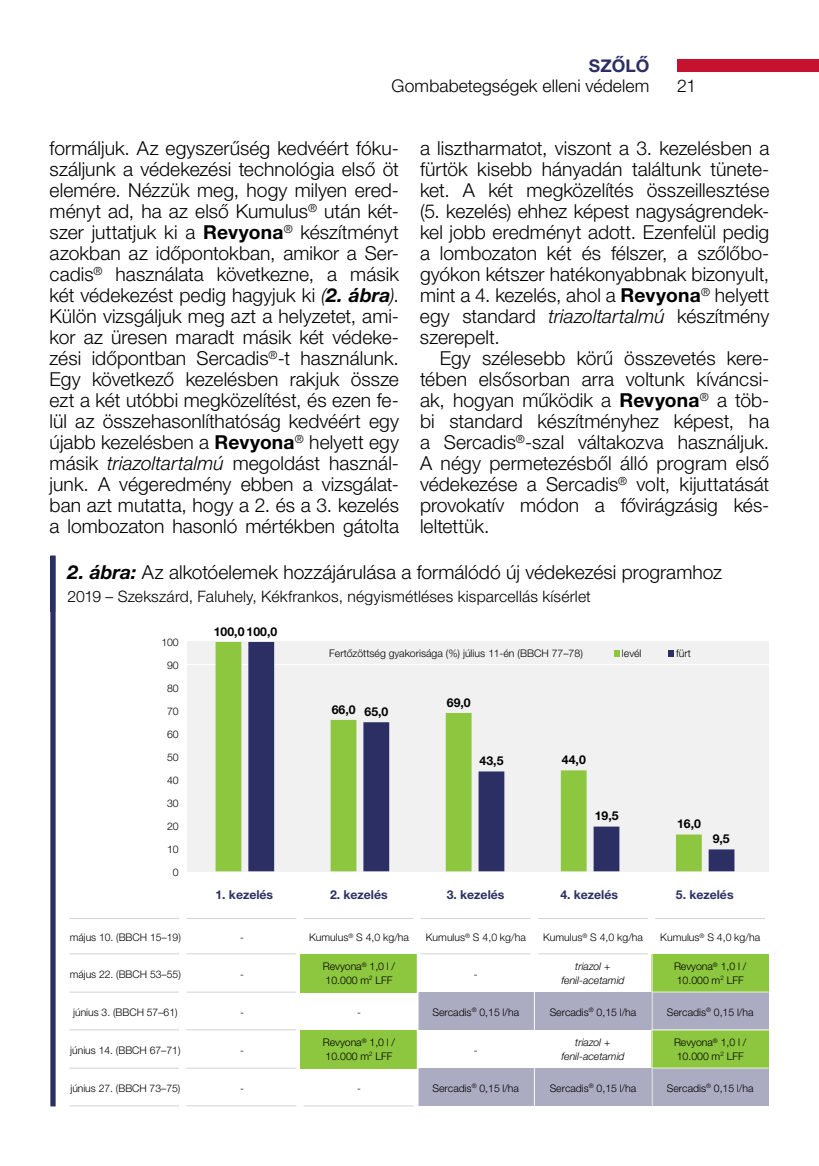
<style>
.page{position:relative;width:819px;height:1166px;background:#fff}
.page>*{position:absolute;margin:0;border:0;box-sizing:border-box;transform-origin:0 0}
.t1{font:300 19.25px/21px "Helvetica Neue LT Pro";color:#000;text-align:justify}
.t2{font:300 17.5px "Helvetica Neue LT Pro";letter-spacing:.005em;color:#000}
.t3{font:700 17.5px "Helvetica Neue LT Pro";letter-spacing:.005em;color:#2b2f64}
.t4{font:300 15.75px "Helvetica Neue LT Pro";letter-spacing:.01em;color:#000}
.t5{font:700 12.25px "Helvetica Neue LT Pro";color:#2b2f64}
.t6{font:700 12.25px "Helvetica Neue LT Pro";color:#000}
.t7{font:300 10.5px/13.3px "Helvetica Neue LT Pro";color:#000}
.t8{font:italic 300 10.5px/13.3px "Helvetica Neue LT Pro";color:#000;text-align:center}
.s1{font-weight:700}
.s2{font-style:italic}
.s3{font-weight:700;font-style:italic}
</style>
<div class="page">
<div style="left:677px;top:60px;width:142px;height:12px;background:#c4122f"></div>
<div style="left:50px;top:556px;width:6px;height:550px;background:#2b2f64"></div>
<div style="left:187px;top:642px;width:582px;height:22px;background:#f1f1f2"></div>
<div style="left:187px;top:665px;width:582px;height:22px;background:#f1f1f2"></div>
<div style="left:187px;top:688px;width:582px;height:22px;background:#f1f1f2"></div>
<div style="left:187px;top:711px;width:582px;height:22px;background:#f1f1f2"></div>
<div style="left:187px;top:734px;width:582px;height:22px;background:#f1f1f2"></div>
<div style="left:187px;top:757px;width:582px;height:22px;background:#f1f1f2"></div>
<div style="left:187px;top:780px;width:582px;height:22px;background:#f1f1f2"></div>
<div style="left:187px;top:803px;width:582px;height:22px;background:#f1f1f2"></div>
<div style="left:187px;top:826px;width:582px;height:22px;background:#f1f1f2"></div>
<div style="left:187px;top:849px;width:582px;height:22px;background:#f1f1f2"></div>
<div style="left:300px;top:954px;width:117px;height:38px;background:#8dc63f"></div>
<div style="left:651px;top:954px;width:117px;height:38px;background:#8dc63f"></div>
<div style="left:417px;top:992px;width:117px;height:38px;background:#abacc1"></div>
<div style="left:534px;top:992px;width:117px;height:38px;background:#abacc1"></div>
<div style="left:651px;top:992px;width:117px;height:38px;background:#abacc1"></div>
<div style="left:300px;top:1030px;width:117px;height:38px;background:#8dc63f"></div>
<div style="left:651px;top:1030px;width:117px;height:38px;background:#8dc63f"></div>
<div style="left:417px;top:1068px;width:117px;height:38px;background:#abacc1"></div>
<div style="left:534px;top:1068px;width:117px;height:38px;background:#abacc1"></div>
<div style="left:651px;top:1068px;width:117px;height:38px;background:#abacc1"></div>
<svg style="left:215px;top:642px;width:33px;height:229px;fill:#8dc63f"></svg>
<svg style="left:248px;top:642px;width:486px;height:229px"></svg>
<svg style="left:614px;top:650px;width:5px;height:7px"></svg>
<svg style="left:668px;top:650px;width:5px;height:7px"></svg>
<hr style="left:651px;top:954px;width:1px;height:152px;background:#fff">
<hr style="left:534px;top:954px;width:1px;height:152px;background:#fff">
<hr style="left:417px;top:954px;width:1px;height:152px;background:#fff">
<hr style="left:655px;top:918px;width:110px;height:1px;background:#d1d3d4">
<hr style="left:538px;top:918px;width:110px;height:1px;background:#d1d3d4">
<hr style="left:421px;top:918px;width:109px;height:1px;background:#d1d3d4">
<hr style="left:538px;top:953px;width:110px;height:1px;background:#d1d3d4">
<hr style="left:421px;top:953px;width:109px;height:1px;background:#d1d3d4">
<hr style="left:303px;top:918px;width:110px;height:1px;background:#d1d3d4">
<hr style="left:303px;top:1105px;width:110px;height:1px;background:#d1d3d4">
<hr style="left:186px;top:918px;width:110px;height:1px;background:#d1d3d4">
<hr style="left:69px;top:918px;width:110px;height:1px;background:#d1d3d4">
<hr style="left:186px;top:953px;width:110px;height:1px;background:#d1d3d4">
<hr style="left:69px;top:953px;width:110px;height:1px;background:#d1d3d4">
<hr style="left:186px;top:991px;width:110px;height:1px;background:#d1d3d4">
<hr style="left:69px;top:991px;width:110px;height:1px;background:#d1d3d4">
<hr style="left:186px;top:1029px;width:110px;height:1px;background:#d1d3d4">
<hr style="left:69px;top:1029px;width:110px;height:1px;background:#d1d3d4">
<hr style="left:186px;top:1067px;width:110px;height:1px;background:#d1d3d4">
<hr style="left:69px;top:1067px;width:110px;height:1px;background:#d1d3d4">
<hr style="left:186px;top:1105px;width:110px;height:1px;background:#d1d3d4">
<hr style="left:69px;top:1105px;width:110px;height:1px;background:#d1d3d4">
<hr style="left:651px;top:991px;width:117px;height:1px;background:#fff">
<hr style="left:651px;top:1029px;width:117px;height:1px;background:#fff">
<hr style="left:651px;top:1067px;width:117px;height:1px;background:#fff">
<p class="t3" style="left:588px;top:55px;width:62px">SZŐLŐ</p>
<p class="t2" style="left:391px;top:75px;width:259px">Gombabetegségek elleni védelem</p>
<p class="t2" style="left:677px;top:75px;width:20px">21</p>
<p class="t1" style="left:50px;top:137px;width:351px">formáljuk. Az egyszerűség kedvéért fóku&shy;száljunk a védekezési technológia első öt elemére. Nézzük meg, hogy milyen ered&shy;ményt ad, ha az első Kumulus<sup>®</sup> után két&shy;szer juttatjuk ki a <span class="s1">Revyona</span><sup>®</sup> készítményt azokban az időpontokban, amikor a Ser&shy;cadis<sup>®</sup> használata következne, a másik két védekezést pedig hagyjuk ki <span class="s2">(</span><span class="s3">2. ábra</span><span class="s2">)</span>.<br>Külön vizsgáljuk meg azt a helyzetet, ami&shy;kor az üresen maradt másik két védeke&shy;zési időpontban Sercadis<sup>®</sup>-t használunk.<br>Egy következő kezelésben rakjuk össze ezt a két utóbbi megközelítést, és ezen fe&shy;lül az összehasonlíthatóság kedvéért egy újabb kezelésben a <span class="s1">Revyona</span><sup>®</sup> helyett egy másik <span class="s2">triazoltartalmú</span> megoldást használ&shy;junk. A végeredmény ebben a vizsgálat&shy;ban azt mutatta, hogy a 2. és a 3. kezelés a lombozaton hasonló mértékben gátolta</p>
<p class="t1" style="left:420px;top:137px;width:351px">a lisztharmatot, viszont a 3. kezelésben a fürtök kisebb hányadán találtunk tünete&shy;ket. A két megközelítés összeillesztése (5. kezelés) ehhez képest nagyságrendek&shy;kel jobb eredményt adott. Ezenfelül pedig a lombozaton két és félszer, a szőlőbo&shy;gyókon kétszer hatékonyabbnak bizonyult, mint a 4. kezelés, ahol a <span class="s1">Revyona</span><sup>®</sup> helyett egy standard <span class="s2">triazoltartalmú</span> készítmény szerepelt.</p>
<p class="t1" style="left:420px;top:347px;width:351px;text-indent:20px">Egy szélesebb körű összevetés kere&shy;tében elsősorban arra voltunk kíváncsi&shy;ak, hogyan működik a <span class="s1">Revyona</span><sup>®</sup> a töb&shy;bi standard készítményhez képest, ha a Sercadis<sup>®</sup>-szal váltakozva használjuk.<br>A négy permetezésből álló program első védekezése a Sercadis<sup>®</sup> volt, kijuttatását provokatív módon a fővirágzásig kés&shy;leltettük.</p>
<p class="t1" style="left:67px;top:562px;width:656px"><span class="s3">2. ábra:</span> Az alkotóelemek hozzájárulása a formálódó új védekezési programhoz</p>
<p class="t4" style="left:67px;top:587px;width:525px">2019 – Szekszárd, Faluhely, Kékfrankos, négyismétléses kisparcellás kísérlet</p>
<p class="t7" style="left:161px;top:636px;width:19px">100</p>
<p class="t7" style="left:167px;top:659px;width:13px">90</p>
<p class="t7" style="left:167px;top:681px;width:13px">80</p>
<p class="t7" style="left:167px;top:704px;width:13px">70</p>
<p class="t7" style="left:167px;top:727px;width:13px">60</p>
<p class="t7" style="left:167px;top:750px;width:13px">50</p>
<p class="t7" style="left:167px;top:773px;width:13px">40</p>
<p class="t7" style="left:167px;top:796px;width:13px">30</p>
<p class="t7" style="left:167px;top:819px;width:13px">20</p>
<p class="t7" style="left:167px;top:842px;width:13px">10</p>
<p class="t7" style="left:173px;top:865px;width:7px">0</p>
<p class="t6" style="left:214px;top:624px;width:65px">100,0 100,0</p>
<p class="t7" style="left:329px;top:647px;width:255px">Fertőzöttség gyakorisága (%) július 11-én (BBCH 77–78)</p>
<p class="t7" style="left:622px;top:647px;width:21px">levél</p>
<p class="t7" style="left:676px;top:647px;width:16px">fürt</p>
<p class="t6" style="left:332px;top:702px;width:25px">66,0</p>
<p class="t6" style="left:364px;top:704px;width:25px">65,0</p>
<p class="t6" style="left:447px;top:695px;width:25px">69,0</p>
<p class="t6" style="left:479px;top:753px;width:25px">43,5</p>
<p class="t6" style="left:562px;top:752px;width:25px">44,0</p>
<p class="t6" style="left:594px;top:808px;width:25px">19,5</p>
<p class="t6" style="left:677px;top:816px;width:25px">16,0</p>
<p class="t6" style="left:712px;top:831px;width:19px">9,5</p>
<p class="t5" style="left:215px;top:887px;width:59px">1. kezelés</p>
<p class="t5" style="left:330px;top:887px;width:59px">2. kezelés</p>
<p class="t5" style="left:446px;top:887px;width:59px">3. kezelés</p>
<p class="t5" style="left:560px;top:887px;width:59px">4. kezelés</p>
<p class="t5" style="left:676px;top:887px;width:59px">5. kezelés</p>
<p class="t7" style="left:70px;top:930px;width:113px">május 10. (BBCH 15–19)</p>
<p class="t7" style="left:240px;top:930px;width:5px">-</p>
<p class="t7" style="left:309px;top:930px;width:101px">Kumulus<sup>®</sup> S 4,0 kg/ha</p>
<p class="t7" style="left:426px;top:930px;width:102px">Kumulus<sup>®</sup> S 4,0 kg/ha</p>
<p class="t7" style="left:543px;top:930px;width:101px">Kumulus<sup>®</sup> S 4,0 kg/ha</p>
<p class="t7" style="left:660px;top:930px;width:101px">Kumulus<sup>®</sup> S 4,0 kg/ha</p>
<p class="t7" style="left:70px;top:967px;width:113px">május 22. (BBCH 53–55)</p>
<p class="t7" style="left:240px;top:967px;width:5px">-</p>
<p class="t7" style="left:323px;top:959px;width:74px">Revyona<sup>®</sup> 1,0 l /<br>10.000 m<sup>2</sup> LFF</p>
<p class="t7" style="left:674px;top:959px;width:74px">Revyona<sup>®</sup> 1,0 l /<br>10.000 m<sup>2</sup> LFF</p>
<p class="t7" style="left:474px;top:967px;width:5px">-</p>
<p class="t8" style="left:561px;top:960px;width:65px">triazol + fenil-acetamid</p>
<p class="t7" style="left:73px;top:1005px;width:106px">június 3. (BBCH 57–61)</p>
<p class="t7" style="left:240px;top:1005px;width:5px">-</p>
<p class="t7" style="left:357px;top:1005px;width:5px">-</p>
<p class="t7" style="left:432px;top:1005px;width:88px">Sercadis<sup>®</sup> 0,15 l/ha</p>
<p class="t7" style="left:549px;top:1005px;width:88px">Sercadis<sup>®</sup> 0,15 l/ha</p>
<p class="t7" style="left:666px;top:1005px;width:88px">Sercadis<sup>®</sup> 0,15 l/ha</p>
<p class="t7" style="left:70px;top:1043px;width:112px">június 14. (BBCH 67–71)</p>
<p class="t7" style="left:240px;top:1043px;width:5px">-</p>
<p class="t7" style="left:474px;top:1043px;width:5px">-</p>
<p class="t7" style="left:70px;top:1081px;width:112px">június 27. (BBCH 73–75)</p>
<p class="t7" style="left:240px;top:1081px;width:5px">-</p>
<p class="t7" style="left:357px;top:1081px;width:5px">-</p>
<p class="t7" style="left:432px;top:1081px;width:88px">Sercadis<sup>®</sup> 0,15 l/ha</p>
<p class="t7" style="left:549px;top:1081px;width:88px">Sercadis<sup>®</sup> 0,15 l/ha</p>
<p class="t7" style="left:667px;top:1081px;width:88px">Sercadis<sup>®</sup> 0,15 l/ha</p>
<p class="t7" style="left:323px;top:1035px;width:74px">Revyona<sup>®</sup> 1,0 l /<br>10.000 m<sup>2</sup> LFF</p>
<p class="t7" style="left:674px;top:1035px;width:74px">Revyona<sup>®</sup> 1,0 l /<br>10.000 m<sup>2</sup> LFF</p>
<p class="t8" style="left:561px;top:1036px;width:65px">triazol + fenil-acetamid</p>
</div>
